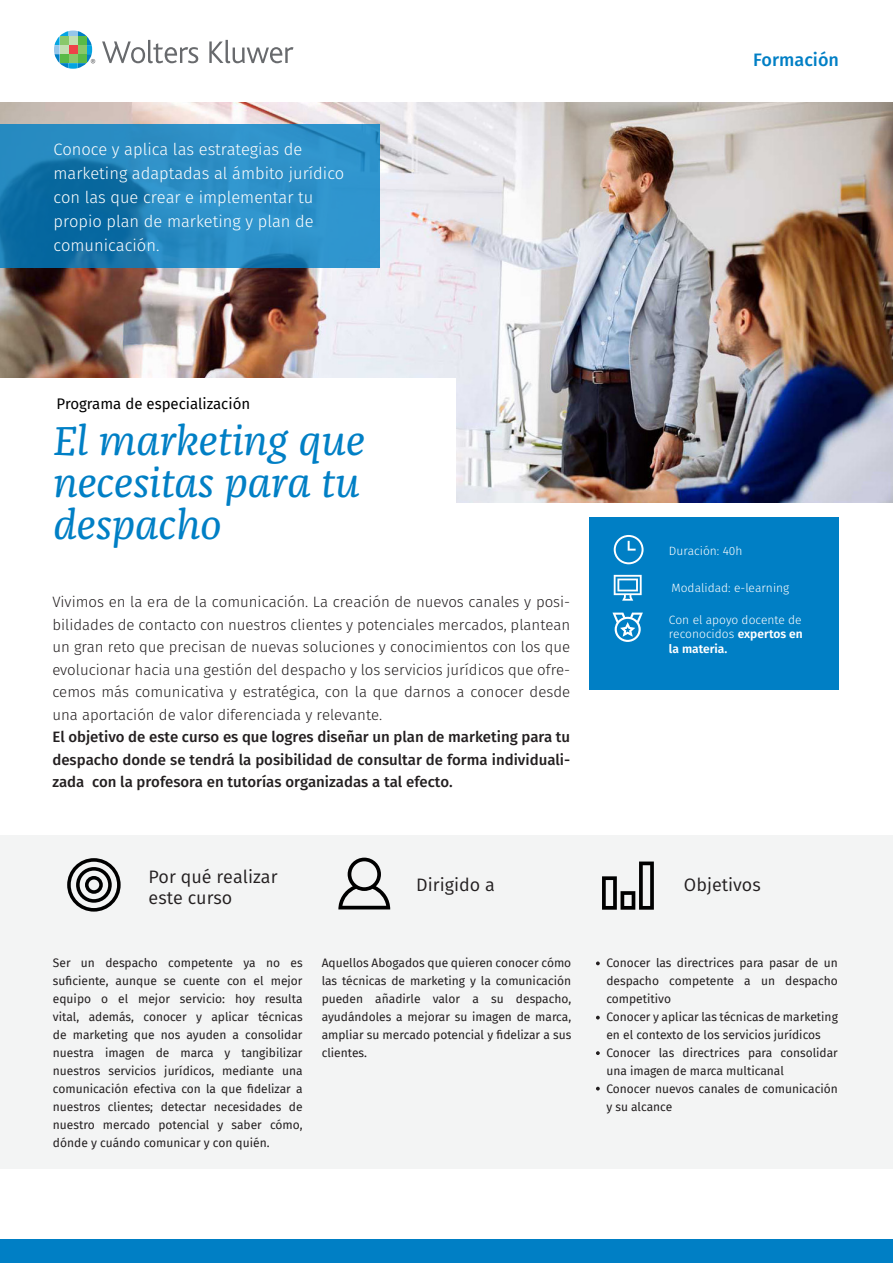
<style>
.page{position:relative;width:893px;height:1263px;background:#fff}
.page>*{position:absolute;margin:0;border:0;box-sizing:border-box;transform-origin:0 0}
.Titulo_curso{font:italic 42px/42px "Franziska Pro";color:#007fc5}
.Subtítulos{font:18px/21.6px "Fira Sans";color:#231f20}
.FORMACIÓN{font:500 18px "Fira Sans";color:#007fc5}
.Destacado{font:300 16.5px/24px "Fira Sans";color:#fff}
.Texto_introductorio{font:300 15px/22.5px "Fira Sans";color:#231f20;text-align:justify}
.Texto_introductorio-2{font:500 15px/22.5px "Fira Sans";color:#231f20;text-align:justify}
.pago_fraccionado{font:15px "Fira Sans";color:#000}
.t1{font:12px/18px "Fira Sans";color:#231f20;text-align:justify}
.Estilo_de_párrafo_4{font:300 12px/14.4px "Fira Sans";color:#fff;text-align:justify}
.s1{font-weight:600}
</style>
<div class="page">
<img style="left:0;top:102px;width:893px;height:400px">
<svg style="left:0;top:125px;width:380px;height:143px;fill:#2b8dc4"></svg>
<div style="left:0;top:1239px;width:893px;height:24px;background:#007fc5"></div>
<svg style="left:102px;top:40px;width:96px;height:23px"></svg>
<svg style="left:209px;top:40px;width:85px;height:23px"></svg>
<svg style="left:54px;top:31px;width:41px;height:38px"></svg>
<div style="left:0;top:835px;width:893px;height:334px;background:#f3f4f4"></div>
<div style="left:0;top:378px;width:455px;height:165px;background:#fff"></div>
<svg style="left:602px;top:861px;width:52px;height:49px"></svg>
<div style="left:589px;top:517px;width:250px;height:173px;background:#007fc5"></div>
<svg style="left:614px;top:575px;width:28px;height:26px"></svg>
<svg style="left:612px;top:613px;width:31px;height:29px"></svg>
<svg style="left:614px;top:535px;width:30px;height:29px"></svg>
<svg style="left:338px;top:858px;width:52px;height:51px"></svg>
<svg style="left:67px;top:858px;width:54px;height:53px"></svg>
<svg style="left:596px;top:961px;width:4px;height:4px"></svg>
<svg style="left:596px;top:1016px;width:4px;height:3px"></svg>
<svg style="left:596px;top:1051px;width:4px;height:4px"></svg>
<svg style="left:596px;top:1087px;width:4px;height:3px"></svg>
<p class="Destacado" style="left:53px;top:137px;width:292px">Conoce y aplica las estrategias de marketing adaptadas al ámbito jurídico con las que crear e implementar tu propio plan de marketing y plan de comunicación.</p>
<p class="pago_fraccionado" style="left:57px;top:392px;width:195px">Programa de especialización</p>
<p class="Titulo_curso" style="left:53px;top:420px;width:313px">El marketing que necesitas para tu despacho</p>
<p class="Texto_introductorio" style="left:52px;top:591px;width:519px">Vivimos en la era de la comunicación. La creación de nuevos canales y posi&shy;bilidades de contacto con nuestros clientes y potenciales mercados, plantean un gran reto que precisan de nuevas soluciones y conocimientos con los que evolucionar hacia una gestión del despacho y los servicios jurídicos que ofre&shy;cemos más comunicativa y estratégica, con la que darnos a conocer desde una aportación de valor diferenciada y relevante.</p>
<p class="Texto_introductorio-2" style="left:52px;top:725px;width:519px">El objetivo de este curso es que logres diseñar un plan de marketing para tu despacho donde se tendrá la posibilidad de consultar de forma individuali&shy;zada con la profesora en tutorías organizadas a tal efecto.</p>
<p class="FORMACIÓN" style="left:753px;top:45px;width:87px">Formación</p>
<p class="Estilo_de_párrafo_4" style="left:669px;top:543px;width:75px">Duración: 40h</p>
<p class="Estilo_de_párrafo_4" style="left:671px;top:581px;width:119px">Modalidad: e-learning</p>
<p class="Estilo_de_párrafo_4" style="left:669px;top:612px;width:135px">Con el apoyo docente de reconocidos <span class="s1">expertos en la materia.</span></p>
<p class="Subtítulos" style="left:149px;top:865px;width:131px">Por qué realizar este curso</p>
<p class="Subtítulos" style="left:416px;top:874px;width:80px">Dirigido a</p>
<p class="Subtítulos" style="left:684px;top:874px;width:78px">Objetivos</p>
<p class="t1" style="left:53px;top:954px;width:251px">Ser un despacho competente ya no es suficiente, aunque se cuente con el mejor equipo o el mejor servicio: hoy resulta vital, además, conocer y aplicar técnicas de marketing que nos ayuden a consolidar nuestra imagen de marca y tangibilizar nuestros servicios jurídicos, mediante una comunicación efectiva con la que fidelizar a nuestros clientes; detectar necesidades de nuestro mercado potencial y saber cómo, dónde y cuándo comunicar y con quién.</p>
<p class="t1" style="left:322px;top:954px;width:251px">Aquellos Abogados que quieren conocer cómo las técnicas de marketing y la comunicación pueden añadirle valor a su despacho, ayudándoles a mejorar su imagen de marca, ampliar su mercado potencial y fidelizar a sus clientes.</p>
<p class="t1" style="left:606px;top:954px;width:233px">Conocer las directrices para pasar de un despacho competente a un despacho competitivo</p>
<p class="t1" style="left:606px;top:1008px;width:233px">Conocer y aplicar las técnicas de marketing en el contexto de los servicios jurídicos</p>
<p class="t1" style="left:606px;top:1044px;width:233px">Conocer las directrices para consolidar una imagen de marca multicanal</p>
<p class="t1" style="left:606px;top:1080px;width:233px">Conocer nuevos canales de comunicación y su alcance</p>
</div>
